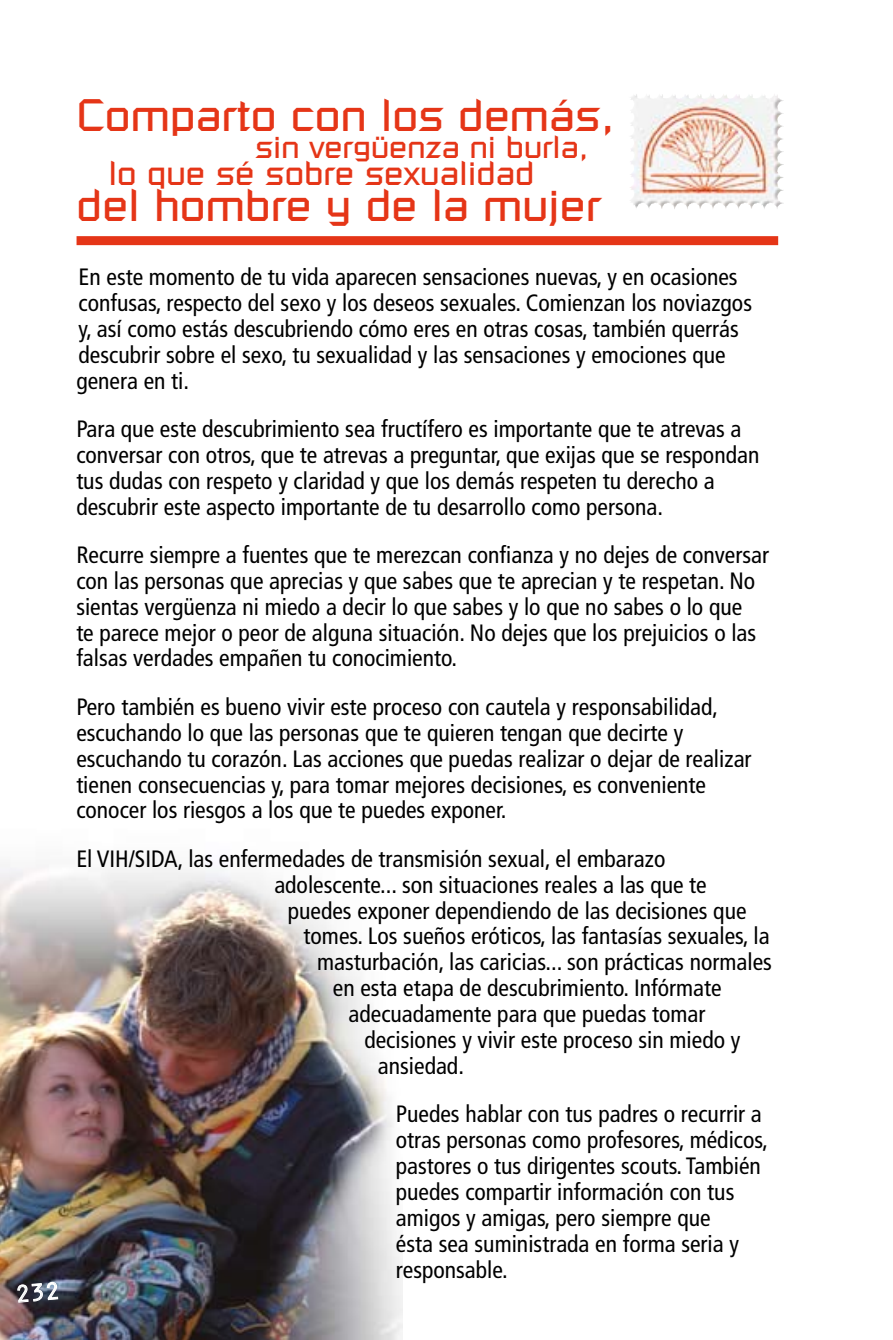
<style>
.page{position:relative;width:893px;height:1340px;background:#fff}
.page>*{position:absolute;margin:0;border:0;box-sizing:border-box;transform-origin:0 0}
.t1{font:45px "Russell Square";color:#e53517}
.t2{font:33.75px "Russell Square";color:#e53517}
.t3{font:31.5px "Russell Square";color:#e53517}
.t4{font:condensed 23.62px/25.9px "Frutiger";color:#000}
</style>
<div class="page">
<img style="left:0;top:864px;width:402px;height:475px">
<img style="left:631px;top:94px;width:143px;height:47px">
<div style="left:77px;top:236px;width:701px;height:9px;background:#e53517"></div>
<svg style="left:17px;top:1281px;width:42px;height:22px"></svg>
<h1 class="t1" style="left:77px;top:88px;width:540px">Comparto con los demás,</h1>
<h3 class="t3" style="left:255px;top:128px;width:335px">sin vergüenza ni burla,</h3>
<h2 class="t2" style="left:108px;top:152px;width:428px">lo que sé sobre sexualidad</h2>
<h1 class="t1" style="left:77px;top:178px;width:526px">del hombre y de la mujer</h1>
<p class="t4" style="left:76px;top:264px;width:677px">En este momento de tu vida aparecen sensaciones nuevas, y en ocasiones confusas, respecto del sexo y los deseos sexuales. Comienzan los noviazgos y, así como estás descubriendo cómo eres en otras cosas, también querrás descubrir sobre el sexo, tu sexualidad y las sensaciones y emociones que genera en ti.</p>
<p class="t4" style="left:76px;top:416px;width:685px">Para que este descubrimiento sea fructífero es importante que te atrevas a conversar con otros, que te atrevas a preguntar, que exijas que se respondan tus dudas con respeto y claridad y que los demás respeten tu derecho a descubrir este aspecto importante de tu desarrollo como persona.</p>
<p class="t4" style="left:76px;top:542px;width:694px">Recurre siempre a fuentes que te merezcan confianza y no dejes de conversar con las personas que aprecias y que sabes que te aprecian y te respetan. No sientas vergüenza ni miedo a decir lo que sabes y lo que no sabes o lo que<br>te parece mejor o peor de alguna situación. No dejes que los prejuicios o las falsas verdades empañen tu conocimiento.</p>
<p class="t4" style="left:76px;top:694px;width:677px">Pero también es bueno vivir este proceso con cautela y responsabilidad, escuchando lo que las personas que te quieren tengan que decirte y escuchando tu corazón. Las acciones que puedas realizar o dejar de realizar tienen consecuencias y, para tomar mejores decisiones, es conveniente conocer los riesgos a los que te puedes exponer.</p>
<p class="t4" style="left:76px;top:845px;width:591px">El VIH/SIDA, las enfermedades de transmisión sexual, el embarazo</p>
<p class="t4" style="left:274px;top:871px;width:434px">adolescente... son situaciones reales a las que te</p>
<p class="t4" style="left:288px;top:897px;width:460px">puedes exponer dependiendo de las decisiones que</p>
<p class="t4" style="left:304px;top:923px;width:468px">tomes. Los sueños eróticos, las fantasías sexuales, la</p>
<p class="t4" style="left:317px;top:949px;width:456px">masturbación, las caricias... son prácticas normales</p>
<p class="t4" style="left:333px;top:975px;width:390px">en esta etapa de descubrimiento. Infórmate</p>
<p class="t4" style="left:349px;top:1001px;width:358px">adecuadamente para que puedas tomar</p>
<p class="t4" style="left:364px;top:1027px;width:377px">decisiones y vivir este proceso sin miedo y</p>
<p class="t4" style="left:378px;top:1052px;width:88px">ansiedad.</p>
<p class="t4" style="left:396px;top:1101px;width:374px">Puedes hablar con tus padres o recurrir a otras personas como profesores, médicos, pastores o tus dirigentes scouts. También puedes compartir información con tus amigos y amigas, pero siempre que<br>ésta sea suministrada en forma seria y responsable.</p>
</div>
